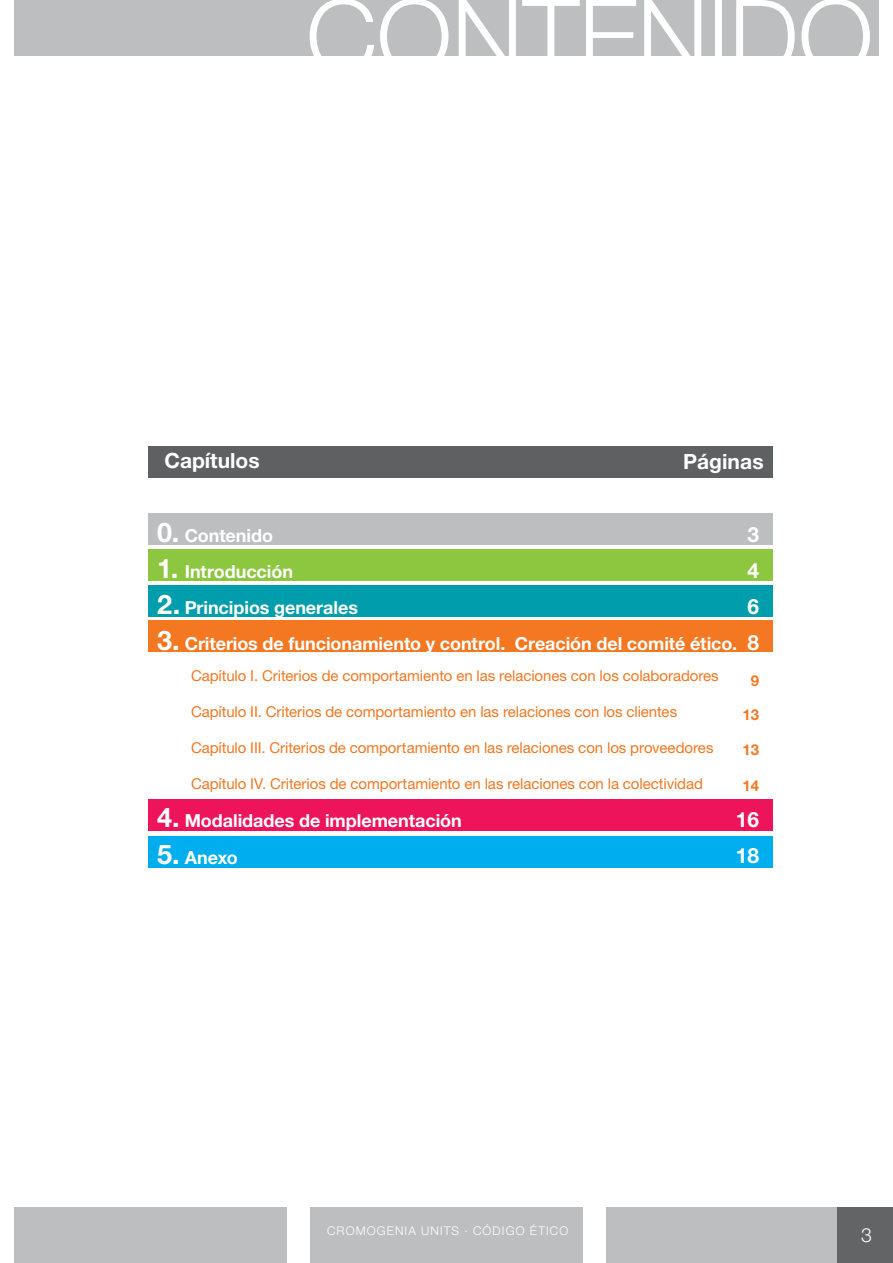
<style>
.page{position:relative;width:893px;height:1263px;background:#fff}
.page>*{position:absolute;margin:0;border:0;box-sizing:border-box;transform-origin:0 0}
.t1{font:300 101.7px "Helvetica Neue LT Std";letter-spacing:-.005em;color:#fff}
.t2{font:700 21px/36px "Helvetica Neue LT Std";color:#fff;text-align:justify}
.t3{font:300 19.5px "Helvetica Neue LT Std";color:#fff}
.t4{font:700 18px "Helvetica Neue LT Std";letter-spacing:-.005em;color:#fff}
.t5{font:15px "Helvetica Neue LT Std";letter-spacing:-.005em;color:#f47721}
.t6{font:700 15px "Helvetica Neue LT Std";color:#f47721}
.t7{font:300 12px "Helvetica Neue LT Std";letter-spacing:.095em;color:#fff}
.s1{font-size:27px}
</style>
<div class="page">
<div style="left:606px;top:1208px;width:273px;height:55px;background:#bcbec0"></div>
<div style="left:14px;top:1208px;width:273px;height:55px;background:#bcbec0"></div>
<div style="left:310px;top:1208px;width:273px;height:55px;background:#bcbec0"></div>
<div style="left:14px;top:0;width:865px;height:55px;background:#bcbec0"></div>
<div style="left:838px;top:1208px;width:55px;height:55px;background:#636466"></div>
<div style="left:148px;top:446px;width:625px;height:32px;background:#5f6062"></div>
<div style="left:148px;top:549px;width:625px;height:32px;background:#8dc63f"></div>
<div style="left:148px;top:585px;width:625px;height:31px;background:#009eac"></div>
<div style="left:148px;top:513px;width:625px;height:32px;background:#bcbec0"></div>
<div style="left:148px;top:621px;width:625px;height:31px;background:#f47721"></div>
<div style="left:148px;top:799px;width:625px;height:32px;background:#ed145c"></div>
<div style="left:148px;top:836px;width:625px;height:32px;background:#00aeef"></div>
<h1 class="t1" style="left:306px;top:-26px;width:569px">CONTENIDO</h1>
<h2 class="t2" style="left:164px;top:442px;width:97px">Capítulos</h2>
<h2 class="t2" style="left:683px;top:443px;width:82px">Páginas</h2>
<p class="t4" style="left:157px;top:524px;width:117px"><span class="s1">0.</span> Contenido</p>
<p class="t4" style="left:157px;top:560px;width:137px"><span class="s1">1.</span> Introducción</p>
<p class="t4" style="left:157px;top:596px;width:202px"><span class="s1">2.</span> Principios generales</p>
<p class="t4" style="left:157px;top:632px;width:581px"><span class="s1">3.</span> Criterios de funcionamiento y control. Creación del comité ético.</p>
<p class="t5" style="left:191px;top:667px;width:529px">Capítulo I. Criterios de comportamiento en las relaciones con los colaboradores</p>
<p class="t5" style="left:191px;top:703px;width:487px">Capítulo II. Criterios de comportamiento en las relaciones con los clientes</p>
<p class="t5" style="left:191px;top:739px;width:524px">Capítulo III. Criterios de comportamiento en las relaciones con los proveedores</p>
<p class="t5" style="left:191px;top:775px;width:513px">Capítulo IV. Criterios de comportamiento en las relaciones con la colectividad</p>
<p class="t4" style="left:157px;top:809px;width:306px"><span class="s1">4.</span> Modalidades de implementación</p>
<p class="t4" style="left:157px;top:846px;width:82px"><span class="s1">5.</span> Anexo</p>
<h2 class="t2" style="left:747px;top:515px;width:13px">3<br>4<br>6<br>8</h2>
<p class="t6" style="left:751px;top:671px;width:10px">9</p>
<p class="t6" style="left:742px;top:705px;width:18px">13</p>
<p class="t6" style="left:742px;top:740px;width:18px">13</p>
<p class="t6" style="left:742px;top:776px;width:18px">14</p>
<h2 class="t2" style="left:736px;top:800px;width:25px">16<br>18</h2>
<p class="t7" style="left:327px;top:1224px;width:243px">CROMOGENIA UNITS · CÓDIGO ÉTICO</p>
<h3 class="t3" style="left:861px;top:1223px;width:12px">3</h3>
</div>
